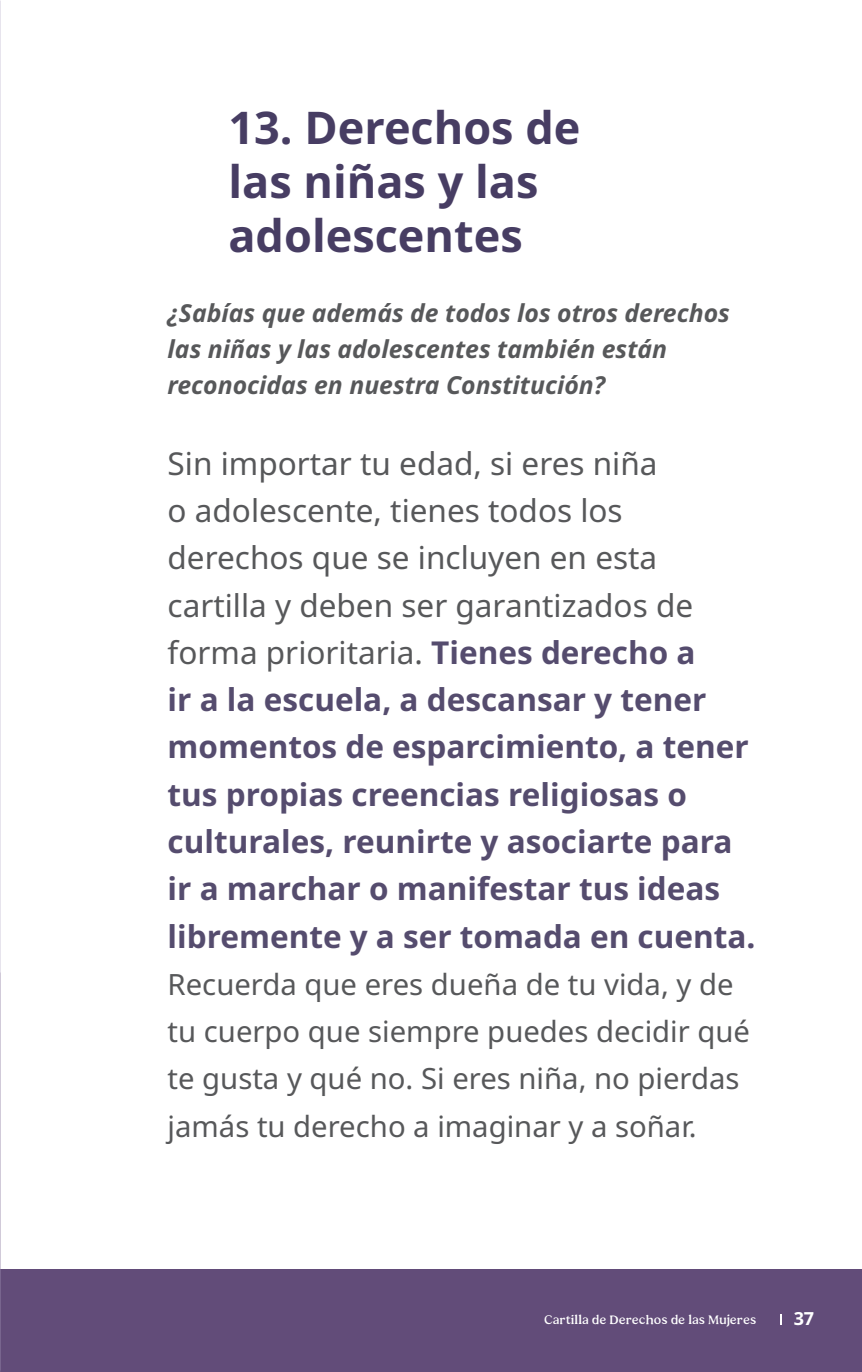
<style>
.page{position:relative;width:862px;height:1372px;background:#fff}
.page>*{position:absolute;margin:0;border:0;box-sizing:border-box;transform-origin:0 0}
.t1{font:700 45px/54px "Noto Sans";color:#473d63}
.t2{font:700 31.5px/47.2px "Noto Sans";color:#554c6e}
.t3{font:29.25px/47.2px "Noto Sans";color:#57585a}
.t4{font:italic 700 24.75px/36px "Noto Sans";color:#57585a}
.t5{font:700 18px "Noto Sans";color:#fff}
.t6{font:300 13.5px "Patria";color:#fff}
.s1{font-weight:400;color:#57585a}
</style>
<div class="page">
<div style="left:0;top:1269px;width:861px;height:102px;background:#624c79"></div>
<h1 class="t1" style="left:228px;top:102px;width:353px">13. Derechos de las niñas y las adolescentes</h1>
<p class="t4" style="left:167px;top:295px;width:563px">¿Sabías que además de todos los otros derechos las niñas y las adolescentes también están reconocidas en nuestra Constitución?</p>
<p class="t2" style="left:167px;top:440px;width:589px"><span class="s1">Sin importar tu edad, si eres niña<br>o adolescente, tienes todos los derechos que se incluyen en esta cartilla y deben ser garantizados de forma prioritaria.</span> Tienes derecho a<br>ir a la escuela, a descansar y tener momentos de esparcimiento, a tener tus propias creencias religiosas o culturales, reunirte y asociarte para ir a marchar o manifestar tus ideas libremente y a ser tomada en cuenta.</p>
<p class="t3" style="left:167px;top:961px;width:583px">Recuerda que eres dueña de tu vida, y de tu cuerpo que siempre puedes decidir qué te gusta y qué no. Si eres niña, no pierdas jamás tu derecho a imaginar y a soñar.</p>
<p class="t6" style="left:544px;top:1311px;width:213px">Cartilla de Derechos de las Mujeres</p>
<p class="t5" style="left:793px;top:1305px;width:22px">37</p>
</div>
